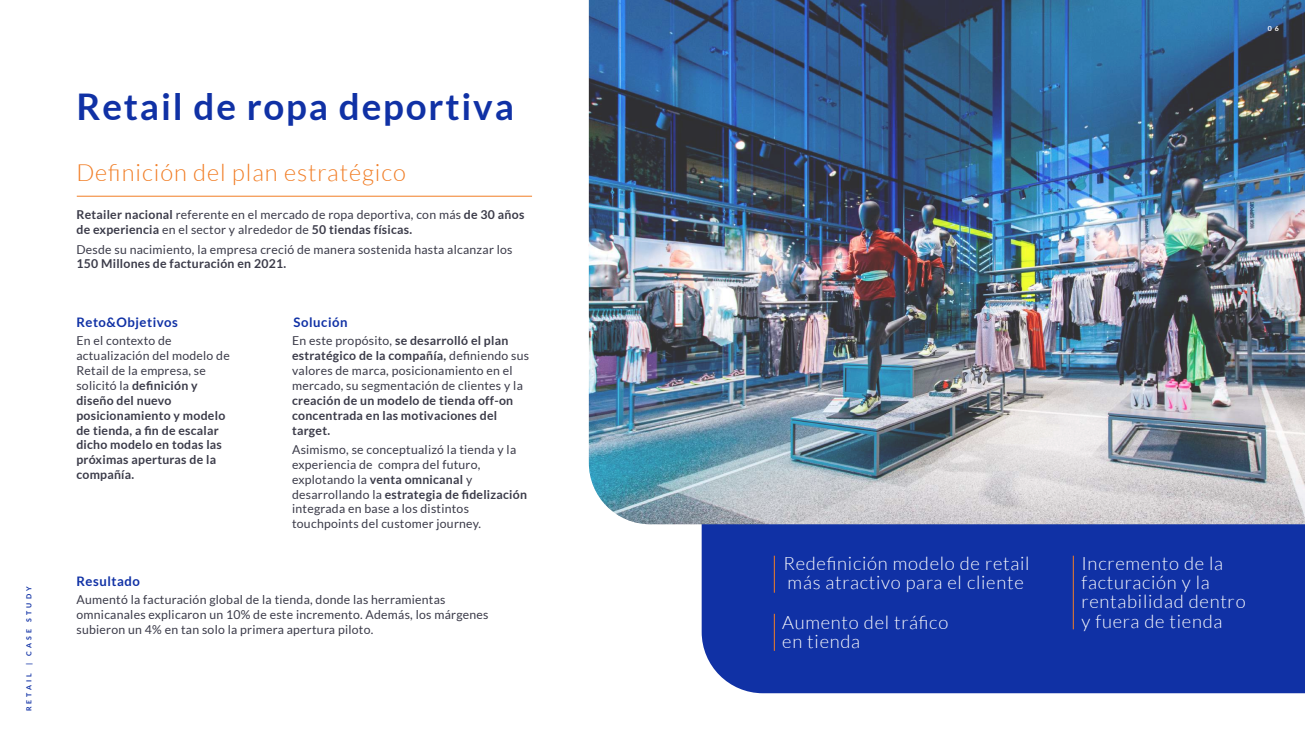
<style>
.page{position:relative;width:1305px;height:737px;background:#fff}
.page>*{position:absolute;margin:0;border:0;box-sizing:border-box;transform-origin:0 0}
.t1{font:700 36.75px "Lato";letter-spacing:.05em;color:#1031a5}
.t2{font:300 23.62px "Lato";letter-spacing:.04em;color:#f17d25}
.t3{font:300 18.38px/19.2px "Lato";letter-spacing:.04em;color:#fff}
.t4{font:700 13.12px "Lato";letter-spacing:.04em;color:#1031a5}
.t5{font:12.25px/14.9px "Lato";letter-spacing:.02em;color:#3b3b49}
.t6{font:700 12.25px/14.9px "Lato";letter-spacing:.02em;color:#3b3b49}
.t7{font:700 7px "Lato";letter-spacing:.44em;color:#1031a5}
.t8{font:700 7px "Lato";color:#fff}
.s1{font-weight:700}
.s2{font-weight:400}
</style>
<div class="page">
<div style="left:701px;top:524px;width:603px;height:169px;background:#1031a5"></div>
<img style="left:589px;top:0;width:715px;height:524px">
<hr style="left:77px;top:196px;width:455px;height:1px;background:#f17d25">
<hr style="left:773px;top:555px;width:1px;height:37px;background:#f17d25">
<hr style="left:773px;top:614px;width:1px;height:37px;background:#f17d25">
<hr style="left:1072px;top:555px;width:1px;height:74px;background:#f17d25">
<p class="t7" style="left:25px;top:711px;width:126px;rotate:-90deg">RETAIL | CASE STUDY</p>
<h1 class="t1" style="left:76px;top:86px;width:439px">Retail de ropa deportiva</h1>
<h2 class="t2" style="left:76px;top:160px;width:331px">Definición del plan estratégico</h2>
<p class="t5" style="left:76px;top:207px;width:449px"><span class="s1">Retailer nacional</span> referente en el mercado de ropa deportiva, con más <span class="s1">de 30 años de experiencia</span> en el sector y alrededor de <span class="s1">50 tiendas físicas.</span></p>
<p class="t5" style="left:76px;top:241px;width:437px">Desde su nacimiento, la empresa creció de manera sostenida hasta alcanzar los</p>
<p class="t6" style="left:76px;top:256px;width:211px">150 Millones de facturación en 2021.</p>
<p class="t4" style="left:76px;top:315px;width:103px">Reto&amp;Objetivos</p>
<p class="t6" style="left:76px;top:333px;width:155px"><span class="s2">En el contexto de actualización del modelo de<br>Retail de la empresa, se solicitó la</span> definición y diseño del nuevo posicionamiento y modelo de tienda, a fin de escalar dicho modelo en todas las próximas aperturas de la compañía.</p>
<p class="t4" style="left:293px;top:315px;width:55px">Solución</p>
<p class="t5" style="left:292px;top:333px;width:238px">En este propósito, <span class="s1">se desarrolló el plan estratégico de la compañía,</span> definiendo sus valores de marca, posicionamiento en el mercado, su segmentación de clientes y la</p>
<p class="t6" style="left:292px;top:393px;width:222px">creación de un modelo de tienda off-on concentrada en las motivaciones del target.</p>
<p class="t5" style="left:292px;top:442px;width:236px">Asimismo, se conceptualizó la tienda y la experiencia de compra del futuro, explotando la <span class="s1">venta omnicanal</span> y desarrollando la <span class="s1">estrategia de fidelización </span>integrada en base a los distintos touchpoints del customer journey.</p>
<p class="t4" style="left:76px;top:574px;width:65px">Resultado</p>
<p class="t5" style="left:77px;top:592px;width:413px">Aumentó la facturación global de la tienda, donde las herramientas omnicanales explicaron un 10% de este incremento. Además, los márgenes subieron un 4% en tan solo la primera apertura piloto.</p>
<p class="t8" style="left:1267px;top:25px;width:13px">0 6</p>
<h3 class="t3" style="left:783px;top:554px;width:248px">Redefinición modelo de retail más atractivo para el cliente</h3>
<h3 class="t3" style="left:782px;top:613px;width:167px">Aumento del tráfico en tienda</h3>
<h3 class="t3" style="left:1081px;top:554px;width:166px">Incremento de la facturación y la rentabilidad dentro y fuera de tienda</h3>
</div>
